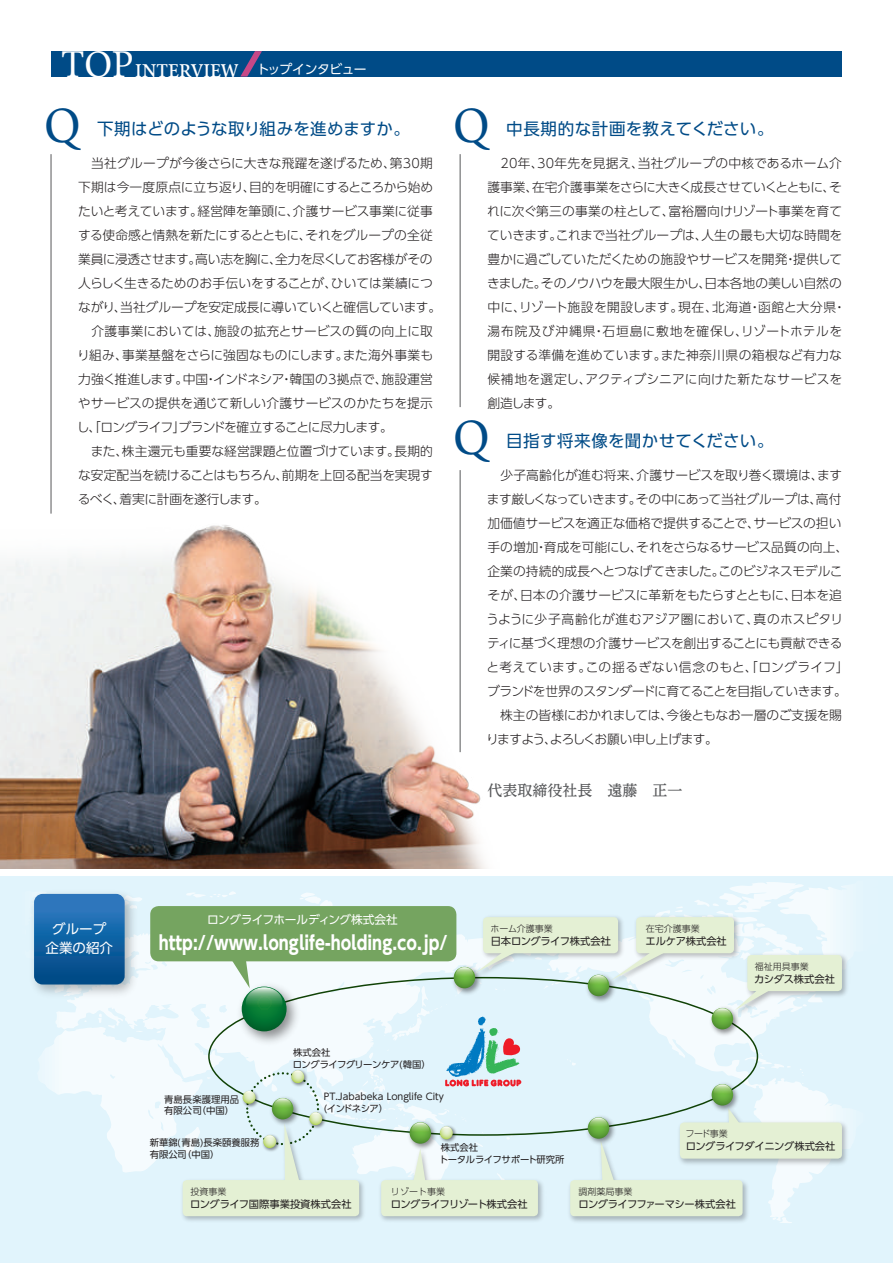
<style>
.page{position:relative;width:893px;height:1263px;background:#fff}
.page>*{position:absolute;margin:0;border:0;box-sizing:border-box;transform-origin:0 0}
.t1{font:45px "Hiragino UD Serif Std W4";color:#004b87}
.t2{font:700 18.75px "UD Shin Go Pro";letter-spacing:.005em;color:#fff;scale:.86 1}
.t3{font:17.25px "Hiragino UD Serif Std W6";color:#fff}
.t4{font:16.5px "UD Shin Go Pro";letter-spacing:.015em;color:#004b87}
.t5{font:500 15px "UD Reimin Pro";color:#57585a}
.t6{font:13.5px/19.5px "UD Shin Go Pro";color:#fff;text-align:center}
.t7{font:300 12.75px/24px "UD Shin Go Pro";letter-spacing:-.01em;color:#231f20}
.t8{font:11.7px "UD Shin Go Pro";letter-spacing:-.04em;color:#fff}
.t9{font:10.35px "UD Shin Go Pro";letter-spacing:-.025em;color:#231f20}
.t10{font:10.35px "UD Shin Go Pro";letter-spacing:-.05em;color:#231f20}
.t11{font:10.35px "UD Shin Go Pro";color:#231f20}
.t12{font:10.35px "UD Shin Go Pro";letter-spacing:-.06em;color:#231f20}
.t13{font:9.3px/11.7px "UD Shin Go Pro";color:#231f20}
.t14{font:9.3px/11.7px "UD Shin Go Pro";letter-spacing:-.05em;color:#231f20}
.t15{font:9.3px/11.7px "UD Shin Go Pro";letter-spacing:-.025em;color:#231f20}
.t16{font:300 9px "UD Shin Go Pro";color:#231f20}
.s1{font-family:"Hiragino UD Serif Std W4";font-size:34.5px}
.s2{font-family:"UD Shin Go Pro";font-size:12.75px}
</style>
<div class="page">
<img style="left:0;top:490px;width:486px;height:378px">
<hr style="left:460px;top:154px;width:1px;height:253px;background:#57585a">
<hr style="left:460px;top:470px;width:1px;height:282px;background:#57585a">
<hr style="left:51px;top:154px;width:1px;height:360px;background:#57585a">
<div style="left:51px;top:51px;width:791px;height:26px;background:#004b87"></div>
<svg style="left:240px;top:51px;width:22px;height:26px"></svg>
<div style="left:0;top:877px;width:893px;height:386px;background:#e1f4fc"></div>
<svg style="left:45px;top:882px;width:798px;height:341px"></svg>
<img style="left:35px;top:885px;width:107px;height:117px">
<svg style="left:34px;top:894px;width:91px;height:90px"></svg>
<img style="left:377px;top:1144px;width:169px;height:79px">
<svg style="left:413px;top:1152px;width:13px;height:28px"></svg>
<div style="left:381px;top:1180px;width:157px;height:36px;background:#e4f0d4;border-radius:4px"></div>
<img style="left:730px;top:951px;width:117px;height:68px">
<div style="left:747px;top:955px;width:95px;height:36px;background:#e4f0d4;border-radius:4px"></div>
<svg style="left:734px;top:986px;width:43px;height:24px"></svg>
<div style="left:246px;top:1072px;width:73px;height:73px;border:2px dashed #104206;border-radius:50%"></div>
<img style="left:472px;top:913px;width:135px;height:68px">
<div style="left:483px;top:917px;width:135px;height:36px;background:#e4f0d4;border-radius:4px"></div>
<svg style="left:476px;top:948px;width:47px;height:24px"></svg>
<img style="left:676px;top:1104px;width:171px;height:63px">
<svg style="left:728px;top:1114px;width:13px;height:8px"></svg>
<div style="left:680px;top:1122px;width:162px;height:36px;background:#e4f0d4;border-radius:4px"></div>
<img style="left:566px;top:1136px;width:185px;height:87px">
<svg style="left:601px;top:1147px;width:13px;height:33px"></svg>
<div style="left:570px;top:1180px;width:173px;height:36px;background:#e4f0d4;border-radius:4px"></div>
<div style="left:150px;top:906px;width:306px;height:55px;background:#75a460;border-radius:9px"></div>
<svg style="left:229px;top:961px;width:21px;height:27px"></svg>
<img style="left:607px;top:913px;width:136px;height:76px">
<div style="left:636px;top:917px;width:98px;height:36px;background:#e4f0d4;border-radius:4px"></div>
<svg style="left:611px;top:950px;width:58px;height:30px"></svg>
<img style="left:178px;top:1119px;width:190px;height:104px">
<svg style="left:284px;top:1128px;width:16px;height:52px"></svg>
<div style="left:183px;top:1180px;width:176px;height:36px;background:#e4f0d4;border-radius:4px"></div>
<img style="left:449px;top:962px;width:35px;height:35px">
<svg style="left:454px;top:967px;width:21px;height:21px"></svg>
<svg style="left:456px;top:967px;width:17px;height:15px"></svg>
<img style="left:405px;top:1118px;width:35px;height:34px">
<svg style="left:410px;top:1122px;width:21px;height:22px"></svg>
<svg style="left:411px;top:1122px;width:18px;height:15px"></svg>
<img style="left:437px;top:1124px;width:21px;height:21px">
<svg style="left:440px;top:1126px;width:13px;height:13px"></svg>
<img style="left:307px;top:1110px;width:21px;height:20px">
<svg style="left:309px;top:1112px;width:13px;height:13px"></svg>
<img style="left:289px;top:1068px;width:21px;height:20px">
<svg style="left:291px;top:1070px;width:13px;height:13px"></svg>
<img style="left:261px;top:1132px;width:21px;height:21px">
<svg style="left:263px;top:1135px;width:13px;height:13px"></svg>
<img style="left:240px;top:1088px;width:21px;height:21px">
<svg style="left:243px;top:1091px;width:13px;height:13px"></svg>
<img style="left:268px;top:1094px;width:34px;height:34px">
<svg style="left:272px;top:1098px;width:21px;height:21px"></svg>
<svg style="left:274px;top:1098px;width:17px;height:15px"></svg>
<img style="left:233px;top:978px;width:71px;height:71px">
<svg style="left:242px;top:986px;width:45px;height:45px"></svg>
<svg style="left:246px;top:987px;width:37px;height:30px"></svg>
<img style="left:583px;top:970px;width:35px;height:35px">
<svg style="left:588px;top:975px;width:21px;height:21px"></svg>
<svg style="left:590px;top:975px;width:17px;height:14px"></svg>
<img style="left:583px;top:1113px;width:35px;height:34px">
<svg style="left:588px;top:1117px;width:21px;height:22px"></svg>
<svg style="left:590px;top:1117px;width:17px;height:15px"></svg>
<img style="left:707px;top:1004px;width:35px;height:34px">
<svg style="left:712px;top:1008px;width:21px;height:21px"></svg>
<svg style="left:713px;top:1008px;width:18px;height:15px"></svg>
<img style="left:707px;top:1080px;width:35px;height:34px">
<svg style="left:712px;top:1084px;width:21px;height:21px"></svg>
<svg style="left:713px;top:1084px;width:18px;height:15px"></svg>
<svg style="left:445px;top:1016px;width:76px;height:70px"></svg>
<h3 class="t3" style="left:61px;top:57px;width:307px"><span class="s1">TOP</span> INTERVIEW <span class="s2">トップインタビュー</span></h3>
<h1 class="t1" style="left:43px;top:91px;width:39px">Q</h1>
<p class="t4" style="left:97px;top:115px;width:314px">下期はどのような取り組みを進めますか。</p>
<h1 class="t1" style="left:452px;top:91px;width:39px">Q</h1>
<p class="t4" style="left:506px;top:115px;width:269px">中長期的な計画を教えてください。</p>
<p class="t7" style="left:77px;top:151px;width:366px">　当社グループが今後さらに大きな飛躍を遂げるため、第30期下期は今一度原点に立ち返り、目的を明確にするところから始めたいと考えています。経営陣を筆頭に、介護サービス事業に従事する使命感と情熱を新たにするとともに、それをグループの全従業員に浸透させます。高い志を胸に、全力を尽くしてお客様がその人らしく生きるためのお手伝いをすることが、ひいては業績につながり、当社グループを安定成長に導いていくと確信しています。　介護事業においては、施設の拡充とサービスの質の向上に取り組み、事業基盤をさらに強固なものにします。また海外事業も力強く推進します。中国・インドネシア・韓国の3拠点で、施設運営やサービスの提供を通じて新しい介護サービスのかたちを提示し、「ロングライフ」ブランドを確立することに尽力します。<br>　また、株主還元も重要な経営課題と位置づけています。長期的な安定配当を続けることはもちろん、前期を上回る配当を実現するべく、着実に計画を遂行します。</p>
<p class="t7" style="left:487px;top:151px;width:360px">　20年、30年先を見据え、当社グループの中核であるホーム介護事業、在宅介護事業をさらに大きく成長させていくとともに、それに次ぐ第三の事業の柱として、富裕層向けリゾート事業を育てていきます。これまで当社グループは、人生の最も大切な時間を豊かに過ごしていただくための施設やサービスを開発・提供してきました。そのノウハウを最大限生かし、日本各地の美しい自然の中に、リゾート施設を開設します。現在、北海道・函館と大分県・湯布院及び沖縄県・石垣島に敷地を確保し、リゾートホテルを開設する準備を進めています。また神奈川県の箱根など有力な候補地を選定し、アクティブシニアに向けた新たなサービスを創造します。</p>
<h1 class="t1" style="left:452px;top:403px;width:39px">Q</h1>
<p class="t4" style="left:506px;top:427px;width:269px">目指す将来像を聞かせてください。</p>
<p class="t7" style="left:486px;top:463px;width:364px">　少子高齢化が進む将来、介護サービスを取り巻く環境は、ますます厳しくなっていきます。その中にあって当社グループは、高付加価値サービスを適正な価格で提供することで、サービスの担い手の増加・育成を可能にし、それをさらなるサービス品質の向上、企業の持続的成長へとつなげてきました。このビジネスモデルこそが、日本の介護サービスに革新をもたらすとともに、日本を追うように少子高齢化が進むアジア圏において、真のホスピタリティに基づく理想の介護サービスを創出することにも貢献できると考えています。この揺るぎない信念のもと、「ロングライフ」ブランドを世界のスタンダードに育てることを目指していきます。　株主の皆様におかれましては、今後ともなお一層のご支援を賜りますよう、よろしくお願い申し上げます。</p>
<p class="t5" style="left:487px;top:778px;width:196px">代表取締役社長　遠藤　正一</p>
<p class="t8" style="left:207px;top:910px;width:192px">ロングライフホールディング株式会社</p>
<p class="t6" style="left:46px;top:918px;width:69px">グループ企業の紹介</p>
<p class="t16" style="left:491px;top:921px;width:64px">ホーム介護事業</p>
<h2 class="t2" style="left:159px;top:927px;width:337px">http://www.longlife-holding.co.jp/</h2>
<p class="t9" style="left:491px;top:933px;width:122px">日本ロングライフ株式会社</p>
<p class="t13" style="left:164px;top:1093px;width:76px">青島長楽護理用品有限公司（中国）</p>
<p class="t13" style="left:150px;top:1136px;width:111px">新華錦(青島)長楽頣養服務有限公司（中国）</p>
<p class="t14" style="left:293px;top:1046px;width:139px">株式会社<br>ロングライフグリーンケア(韓国）</p>
<p class="t13" style="left:324px;top:1090px;width:122px">PT.Jababeka Longlife City (インドネシア）</p>
<p class="t15" style="left:439px;top:1142px;width:127px">株式会社<br>トータルライフサポート研究所</p>
<p class="t16" style="left:646px;top:921px;width:56px">在宅介護事業</p>
<p class="t9" style="left:645px;top:933px;width:83px">エルケア株式会社</p>
<p class="t16" style="left:755px;top:959px;width:56px">福祉用具事業</p>
<p class="t9" style="left:754px;top:970px;width:82px">カシダス株式会社</p>
<p class="t16" style="left:685px;top:1127px;width:44px">フード事業</p>
<p class="t9" style="left:686px;top:1138px;width:151px">ロングライフダイニング株式会社</p>
<p class="t16" style="left:190px;top:1184px;width:38px">投資事業</p>
<p class="t11" style="left:190px;top:1195px;width:163px">ロングライフ国際事業投資株式会社</p>
<p class="t16" style="left:391px;top:1184px;width:56px">リゾート事業</p>
<p class="t12" style="left:391px;top:1195px;width:138px">ロングライフリゾート株式会社</p>
<p class="t16" style="left:579px;top:1184px;width:56px">調剤薬局事業</p>
<p class="t10" style="left:578px;top:1195px;width:159px">ロングライフファーマシー株式会社</p>
</div>
